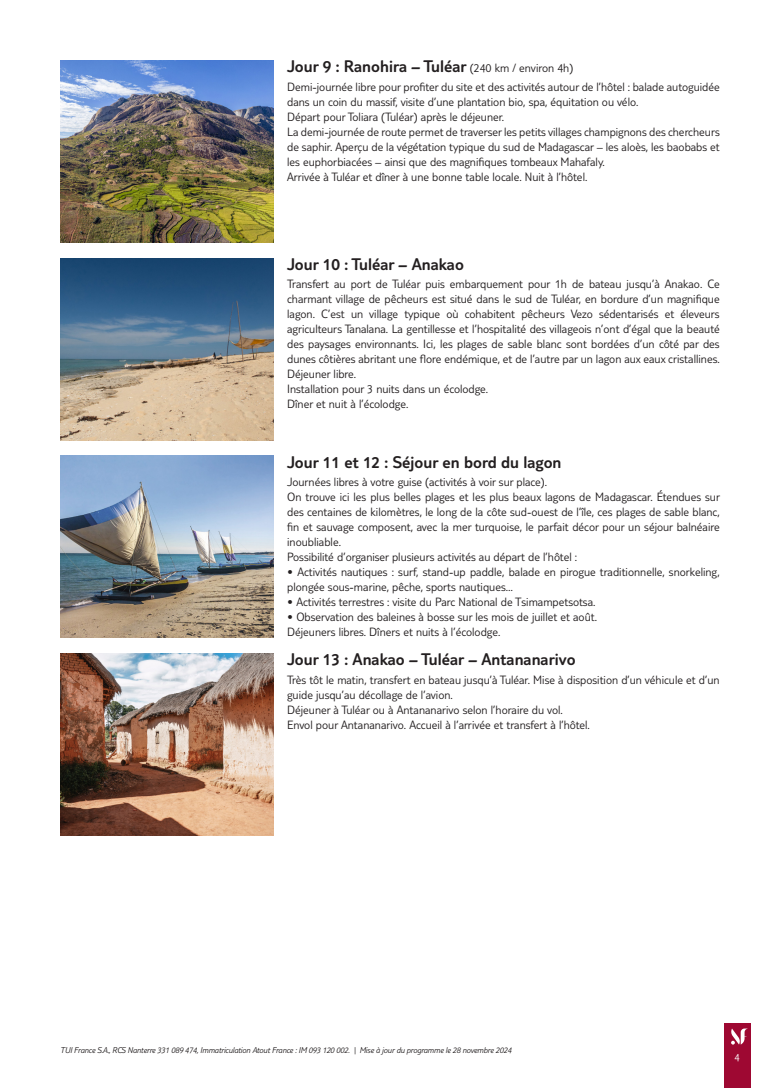
<style>
.page{position:relative;width:780px;height:1088px;background:#fff}
.page>*{position:absolute;margin:0;border:0;box-sizing:border-box;transform-origin:0 0}
.t1{font:300 17.5px "TUI Type";color:#231f20}
.t2{font:300 12.5px/15px "TUI Type";color:#231f20}
.t3{font:300 11.25px "TUI Type";color:#fff}
.t4{font:italic 300 8.75px "TUI Type";letter-spacing:-.02em;color:#231f20}
.s1{font-size:12.5px}
</style>
<div class="page">
<div style="left:724px;top:1023px;width:26px;height:65px;background:#9e0832"></div>
<svg style="left:731px;top:1028px;width:17px;height:16px"></svg>
<img style="left:60px;top:60px;width:213px;height:182px">
<img style="left:60px;top:258px;width:213px;height:182px">
<img style="left:60px;top:456px;width:213px;height:182px">
<img style="left:60px;top:654px;width:213px;height:182px">
<h1 class="t1" style="left:287px;top:56px;width:287px">Jour 9 : Ranohira – Tuléar <span class="s1">(240 km / environ 4h)</span></h1>
<p class="t2" style="left:287px;top:79px;width:434px">Demi-journée libre pour profiter du site et des activités autour de l’hôtel : balade autoguidée dans un coin du massif, visite d’une plantation bio, spa, équitation ou vélo.<br>Départ pour Toliara (Tuléar) après le déjeuner.<br>La demi-journée de route permet de traverser les petits villages champignons des chercheurs de saphir. Aperçu de la végétation typique du sud de Madagascar – les aloès, les baobabs et les euphorbiacées – ainsi que des magnifiques tombeaux Mahafaly.<br>Arrivée à Tuléar et dîner à une bonne table locale. Nuit à l’hôtel.</p>
<h1 class="t1" style="left:287px;top:254px;width:178px">Jour 10 : Tuléar – Anakao</h1>
<p class="t2" style="left:287px;top:276px;width:434px">Transfert au port de Tuléar puis embarquement pour 1h de bateau jusqu’à Anakao. Ce charmant village de pêcheurs est situé dans le sud de Tuléar, en bordure d’un magnifique lagon. C’est un village typique où cohabitent pêcheurs Vezo sédentarisés et éleveurs agriculteurs Tanalana. La gentillesse et l’hospitalité des villageois n’ont d’égal que la beauté des paysages environnants. Ici, les plages de sable blanc sont bordées d’un côté par des dunes côtières abritant une flore endémique, et de l’autre par un lagon aux eaux cristallines.<br>Déjeuner libre.<br>Installation pour 3 nuits dans un écolodge.<br>Dîner et nuit à l’écolodge.</p>
<h1 class="t1" style="left:287px;top:452px;width:276px">Jour 11 et 12 : Séjour en bord du lagon</h1>
<p class="t2" style="left:287px;top:474px;width:434px">Journées libres à votre guise (activités à voir sur place).<br>On trouve ici les plus belles plages et les plus beaux lagons de Madagascar. Étendues sur des centaines de kilomètres, le long de la côte sud-ouest de l’île, ces plages de sable blanc, fin et sauvage composent, avec la mer turquoise, le parfait décor pour un séjour balnéaire inoubliable.<br>Possibilité d’organiser plusieurs activités au départ de l’hôtel :</p>
<p class="t2" style="left:287px;top:564px;width:434px">• Activités nautiques : surf, stand-up paddle, balade en pirogue traditionnelle, snorkeling, plongée sous-marine, pêche, sports nautiques…</p>
<p class="t2" style="left:287px;top:594px;width:310px">• Activités terrestres : visite du Parc National de Tsimampetsotsa.</p>
<p class="t2" style="left:287px;top:609px;width:311px">• Observation des baleines à bosse sur les mois de juillet et août.<br>Déjeuners libres. Dîners et nuits à l’écolodge.</p>
<h1 class="t1" style="left:287px;top:649px;width:290px">Jour 13 : Anakao – Tuléar – Antananarivo</h1>
<p class="t2" style="left:287px;top:672px;width:434px">Très tôt le matin, transfert en bateau jusqu’à Tuléar. Mise à disposition d’un véhicule et d’un guide jusqu’au décollage de l’avion.<br>Déjeuner à Tuléar ou à Antananarivo selon l’horaire du vol.<br>Envol pour Antananarivo. Accueil à l’arrivée et transfert à l’hôtel.</p>
<p class="t4" style="left:60px;top:1045px;width:452px">TUI France S.A., RCS Nanterre 331 089 474, Immatriculation Atout France : IM 093 120 002. | Mise à jour du programme le 28 novembre 2024</p>
<p class="t3" style="left:734px;top:1050px;width:7px">4</p>
</div>
